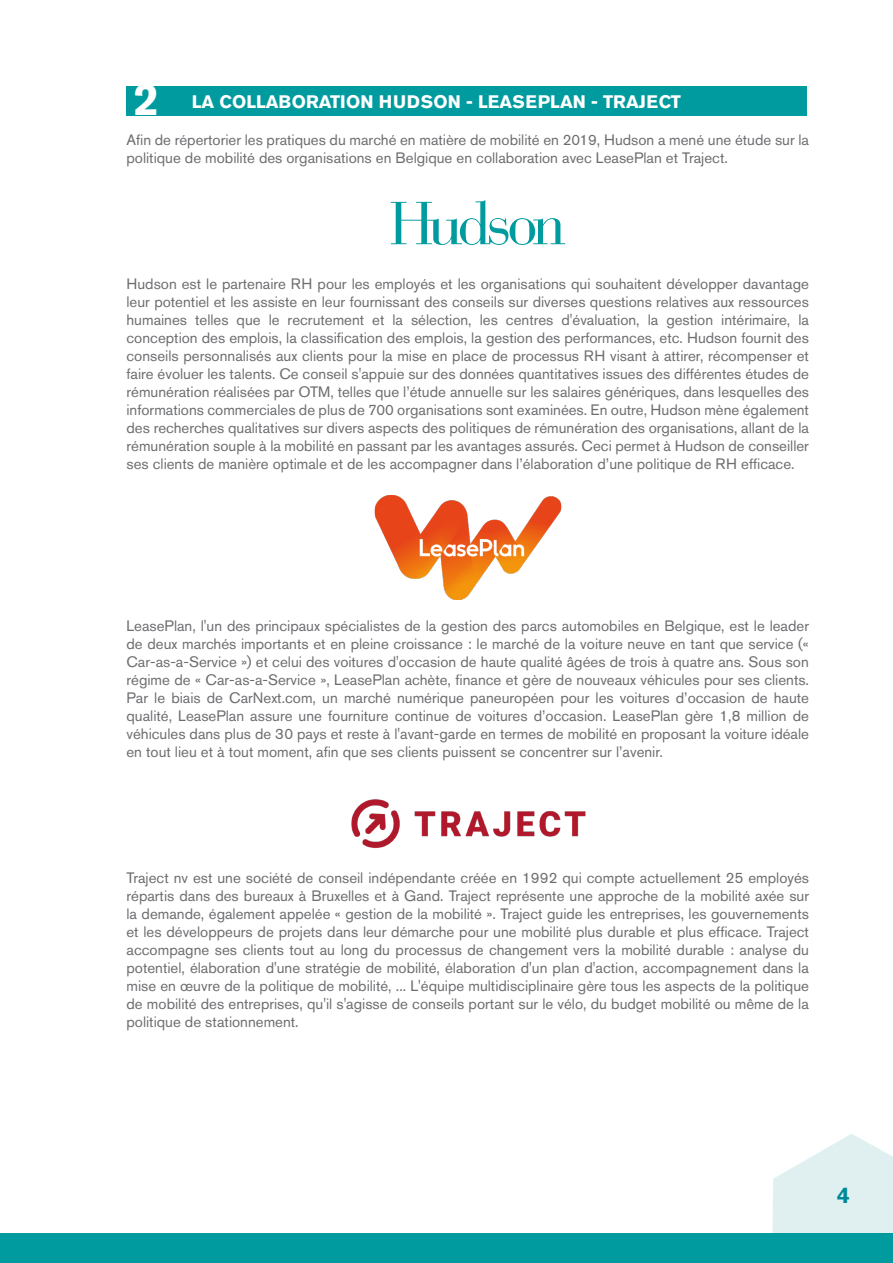
<style>
.page{position:relative;width:893px;height:1263px;background:#fff}
.page>*{position:absolute;margin:0;border:0;box-sizing:border-box;transform-origin:0 0}
.t1{font:700 45px "Akzidenz Grotesk Pro";color:#fff}
.t2{font:700 22.5px "Akzidenz Grotesk Pro";color:#008996}
.t3{font:700 18px "Akzidenz Grotesk Pro";color:#fff}
.t4{font:15px/18px "Akzidenz Grotesk Pro";color:#6c6d70;text-align:justify}
</style>
<div class="page">
<svg style="left:772px;top:1134px;width:121px;height:99px"></svg>
<div style="left:0;top:1233px;width:893px;height:30px;background:#009b9e"></div>
<div style="left:126px;top:86px;width:681px;height:30px;background:#009b9e"></div>
<svg style="left:391px;top:200px;width:174px;height:45px"></svg>
<img style="left:374px;top:495px;width:188px;height:105px">
<img style="left:351px;top:799px;width:235px;height:50px">
<p class="t1" style="left:134px;top:70px;width:27px">2</p>
<p class="t3" style="left:192px;top:90px;width:491px">LA COLLABORATION HUDSON - LEASEPLAN - TRAJECT</p>
<p class="t4" style="left:126px;top:131px;width:684px">Afin de répertorier les pratiques du marché en matière de mobilité en 2019, Hudson a mené une étude sur la politique de mobilité des organisations en Belgique en collaboration avec LeasePlan et Traject.</p>
<p class="t4" style="left:126px;top:275px;width:684px">Hudson est le partenaire RH pour les employés et les organisations qui souhaitent développer davantage leur potentiel et les assiste en leur fournissant des conseils sur diverses questions relatives aux ressources humaines telles que le recrutement et la sélection, les centres d'évaluation, la gestion intérimaire, la conception des emplois, la classification des emplois, la gestion des performances, etc. Hudson fournit des conseils personnalisés aux clients pour la mise en place de processus RH visant à attirer, récompenser et faire évoluer les talents. Ce conseil s'appuie sur des données quantitatives issues des différentes études de rémunération réalisées par OTM, telles que l’étude annuelle sur les salaires génériques, dans lesquelles des informations commerciales de plus de 700 organisations sont examinées. En outre, Hudson mène également des recherches qualitatives sur divers aspects des politiques de rémunération des organisations, allant de la rémunération souple à la mobilité en passant par les avantages assurés. Ceci permet à Hudson de conseiller ses clients de manière optimale et de les accompagner dans l’élaboration d’une politique de RH efficace.</p>
<p class="t4" style="left:126px;top:617px;width:684px">LeasePlan, l'un des principaux spécialistes de la gestion des parcs automobiles en Belgique, est le leader de deux marchés importants et en pleine croissance : le marché de la voiture neuve en tant que service (« Car-as-a-Service ») et celui des voitures d'occasion de haute qualité âgées de trois à quatre ans. Sous son régime de « Car-as-a-Service », LeasePlan achète, finance et gère de nouveaux véhicules pour ses clients.<br>Par le biais de CarNext.com, un marché numérique paneuropéen pour les voitures d’occasion de haute qualité, LeasePlan assure une fourniture continue de voitures d’occasion. LeasePlan gère 1,8 million de véhicules dans plus de 30 pays et reste à l'avant-garde en termes de mobilité en proposant la voiture idéale en tout lieu et à tout moment, afin que ses clients puissent se concentrer sur l’avenir.</p>
<p class="t4" style="left:126px;top:869px;width:684px">Traject nv est une société de conseil indépendante créée en 1992 qui compte actuellement 25 employés répartis dans des bureaux à Bruxelles et à Gand. Traject représente une approche de la mobilité axée sur la demande, également appelée « gestion de la mobilité ». Traject guide les entreprises, les gouvernements et les développeurs de projets dans leur démarche pour une mobilité plus durable et plus efficace. Traject accompagne ses clients tout au long du processus de changement vers la mobilité durable : analyse du potentiel, élaboration d'une stratégie de mobilité, élaboration d'un plan d'action, accompagnement dans la mise en œuvre de la politique de mobilité, ... L'équipe multidisciplinaire gère tous les aspects de la politique de mobilité des entreprises, qu'il s'agisse de conseils portant sur le vélo, du budget mobilité ou même de la politique de stationnement.</p>
<h2 class="t2" style="left:837px;top:1181px;width:14px">4</h2>
</div>
